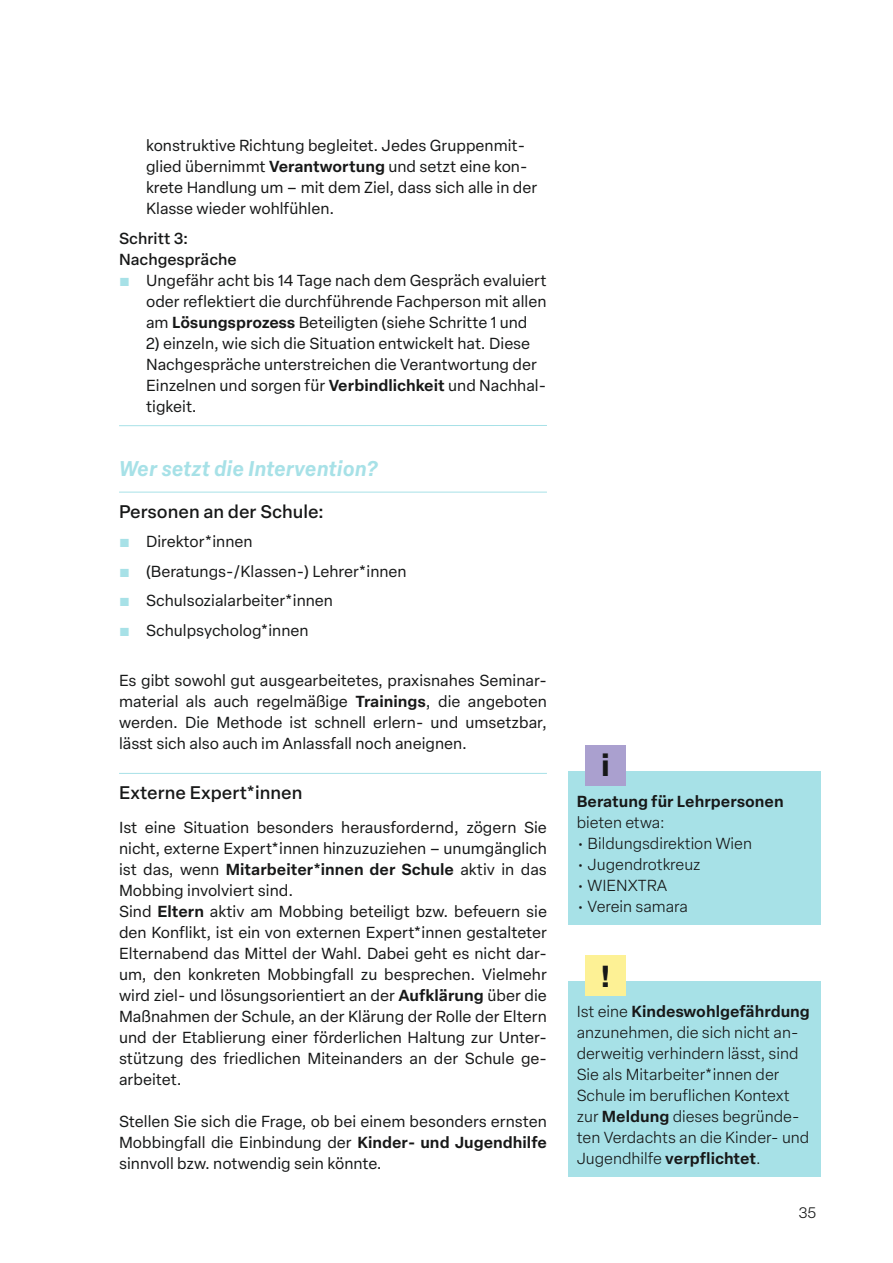
<style>
.page{position:relative;width:893px;height:1263px;background:#fff}
.page>*{position:absolute;margin:0;border:0;box-sizing:border-box;transform-origin:0 0}
.t1{font:700 30px "Elza Text";color:#171818}
.Zitat_Style{font:italic 600 21px "Elza Text";color:#a7e1e7}
.Aufzählung_Überschrift_blau{font:500 18px "Elza Text";color:#171818}
.Absatzformat_3{font:500 18px "Elza Text";color:#171818}
.Raster_Text{font:15.75px/21px "Elza Text";color:#171818;text-align:justify}
.Aufzählung{font:15.75px/21px "Elza Text";color:#171818}
.Infokasterl_blau{font:300 15.75px/21px "Elza Text";color:#171818}
.Infokasterl_blau-2{font:600 15.75px/21px "Elza Text";color:#171818}
.Fließtext{font:500 15.75px "Elza Text";color:#171818}
.t2{font:300 15px "Elza Text";color:#171818}
.s1{font-weight:600}
.s2{color:#a7e1e7}
.s3{font-weight:300}
</style>
<div class="page">
<hr style="left:119px;top:492px;width:428px;height:1px;background:#a7e1e7">
<hr style="left:119px;top:773px;width:428px;height:1px;background:#a7e1e7">
<hr style="left:119px;top:425px;width:428px;height:1px;background:#a7e1e7">
<div style="left:568px;top:771px;width:253px;height:69px;background:#a7e1e7"></div>
<div style="left:568px;top:834px;width:253px;height:48px;background:#a7e1e7"></div>
<div style="left:568px;top:876px;width:253px;height:48px;background:#a7e1e7"></div>
<div style="left:585px;top:745px;width:41px;height:41px;background:#aaa0cf"></div>
<div style="left:568px;top:981px;width:253px;height:196px;background:#a7e1e7"></div>
<div style="left:585px;top:955px;width:41px;height:41px;background:#fdf195"></div>
<p class="Aufzählung" style="left:146px;top:134px;width:393px">konstruktive Richtung begleitet. Jedes Gruppenmit&shy;glied übernimmt <span class="s1">Verantwortung</span> und setzt eine kon&shy;krete Handlung um – mit dem Ziel, dass sich alle in der Klasse wieder wohlfühlen.</p>
<p class="Fließtext" style="left:119px;top:226px;width:71px">Schritt 3:</p>
<p class="Fließtext" style="left:119px;top:247px;width:119px">Nachgespräche</p>
<p class="Aufzählung" style="left:146px;top:269px;width:402px;text-align:justify;text-indent:-27px"><span class="s2">▪</span> Ungefähr acht bis 14 Tage nach dem Gespräch evaluiert oder reflektiert die durchführende Fachperson mit allen am <span class="s1">Lösungsprozess</span> Beteiligten (siehe Schritte 1 und</p>
<p class="Aufzählung" style="left:146px;top:332px;width:402px">2) einzeln, wie sich die Situation entwickelt hat. Diese Nachgespräche unterstreichen die Verantwortung der Einzelnen und sorgen für <span class="s1">Verbindlichkeit</span> und Nachhal&shy;tigkeit.</p>
<p class="Zitat_Style" style="left:119px;top:452px;width:260px">Wer setzt die Intervention?</p>
<p class="Aufzählung_Überschrift_blau" style="left:119px;top:498px;width:206px">Personen an der Schule:</p>
<p class="Aufzählung" style="left:119px;top:530px;width:135px"><span class="s2">▪</span> Direktor*innen</p>
<p class="Aufzählung" style="left:119px;top:560px;width:289px"><span class="s2">▪</span> (Beratungs-/Klassen-) Lehrer*innen</p>
<p class="Aufzählung" style="left:119px;top:589px;width:215px"><span class="s2">▪</span> Schulsozialarbeiter*innen</p>
<p class="Aufzählung" style="left:119px;top:619px;width:191px"><span class="s2">▪</span> Schulpsycholog*innen</p>
<p class="Raster_Text" style="left:119px;top:669px;width:429px">Es gibt sowohl gut ausgearbeitetes, praxisnahes Seminar&shy;material als auch regelmäßige <span class="s1">Trainings</span>, die angeboten werden. Die Methode ist schnell erlern- und umsetzbar, lässt sich also auch im Anlassfall noch aneignen.</p>
<p class="Absatzformat_3" style="left:119px;top:779px;width:185px">Externe Expert*innen</p>
<p class="Raster_Text" style="left:119px;top:816px;width:429px">Ist eine Situation besonders herausfordernd, zögern Sie nicht, externe Expert*innen hinzuzuziehen – unumgänglich ist das, wenn <span class="s1">Mitarbeiter*innen der Schule</span> aktiv in das Mobbing involviert sind.</p>
<p class="Raster_Text" style="left:119px;top:900px;width:429px">Sind <span class="s1">Eltern</span> aktiv am Mobbing beteiligt bzw. befeuern sie den Konflikt, ist ein von externen Expert*innen gestalteter Elternabend das Mittel der Wahl. Dabei geht es nicht dar&shy;um, den konkreten Mobbingfall zu besprechen. Vielmehr wird ziel- und lösungsorientiert an der <span class="s1">Aufklärung</span> über die Maßnahmen der Schule, an der Klärung der Rolle der Eltern und der Etablierung einer förderlichen Haltung zur Unter&shy;stützung des friedlichen Miteinanders an der Schule ge&shy;arbeitet.</p>
<p class="Raster_Text" style="left:119px;top:1110px;width:429px">Stellen Sie sich die Frage, ob bei einem besonders ernsten Mobbingfall die Einbindung der <span class="s1">Kinder- und Jugendhilfe </span>sinnvoll bzw. notwendig sein könnte.</p>
<p class="t1" style="left:601px;top:743px;width:10px">i</p>
<p class="Infokasterl_blau-2" style="left:577px;top:790px;width:208px">Beratung für Lehrpersonen <span class="s3">bieten etwa:</span></p>
<p class="Infokasterl_blau" style="left:577px;top:832px;width:177px">• Bildungsdirektion Wien</p>
<p class="Infokasterl_blau" style="left:577px;top:853px;width:125px">• Jugendrotkreuz</p>
<p class="Infokasterl_blau" style="left:577px;top:874px;width:92px">• WIENXTRA</p>
<p class="Infokasterl_blau" style="left:577px;top:895px;width:113px">• Verein samara</p>
<p class="t1" style="left:601px;top:953px;width:11px">!</p>
<p class="Infokasterl_blau" style="left:577px;top:1000px;width:235px">Ist eine <span class="s1">Kindeswohlgefährdung </span>anzunehmen, die sich nicht an&shy;derweitig verhindern lässt, sind<br>Sie als Mitarbeiter*innen der<br>Schule im beruflichen Kontext zur <span class="s1">Meldung</span> dieses begründe&shy;ten Verdachts an die Kinder- und<br>Jugendhilfe <span class="s1">verpflichtet</span>.</p>
<p class="t2" style="left:798px;top:1202px;width:20px">35</p>
</div>
